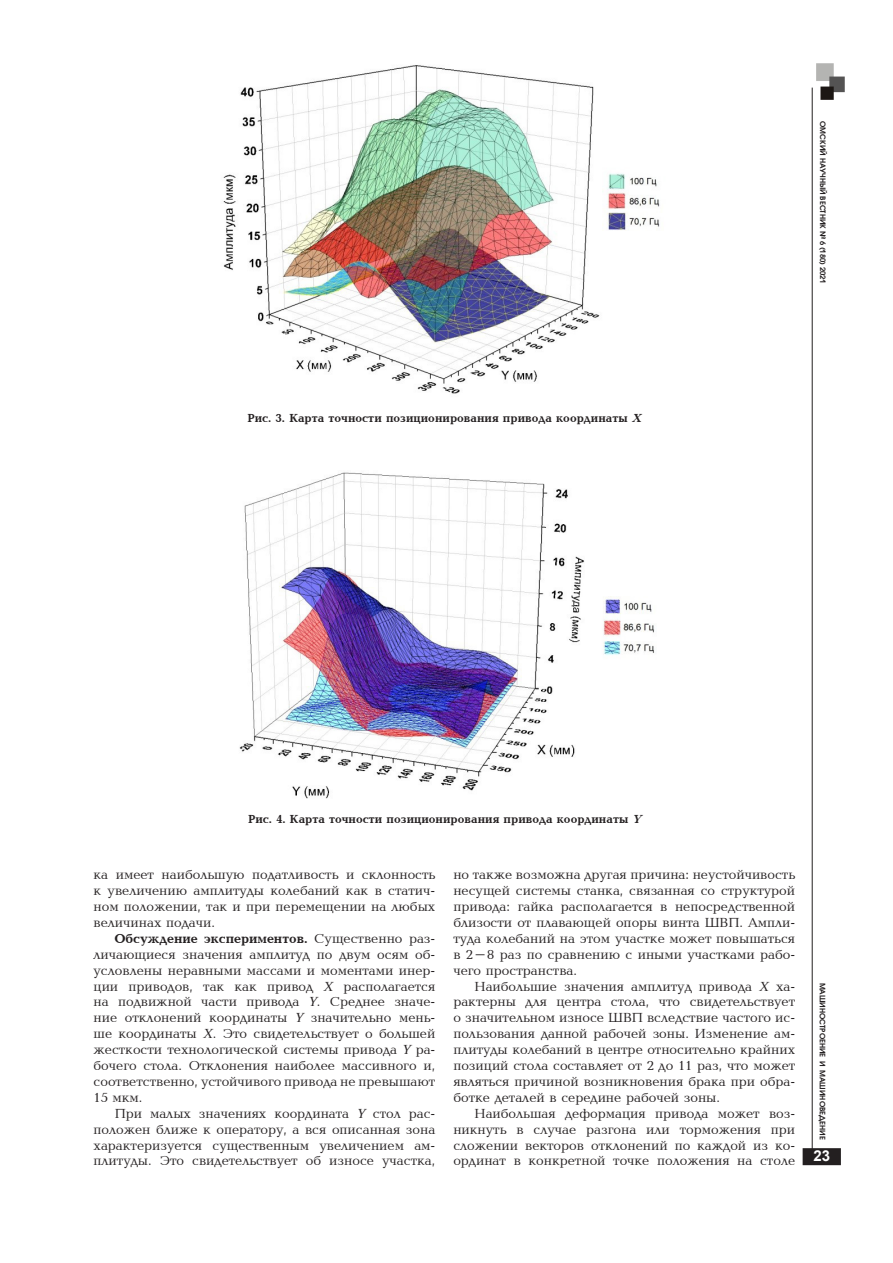
<style>
.page{position:relative;width:893px;height:1263px;background:#fff}
.page>*{position:absolute;margin:0;border:0;box-sizing:border-box;transform-origin:0 0}
.t1{font:700 15px "Arial";color:#fff}
.основной_текст{font:13.5px/15.9px "Baltica CTT";color:#231f20;text-align:justify}
.подрисуночная_подпис{font:700 12px "Baltica C";color:#231f20}
.t2{font:600 7.5px "Avant Garde Gothic C";color:#231f20}
.s1{font-style:italic}
.s2{font-family:"Baltica C";font-weight:700}
.s3{font-family:"AXP Baltica C Italic"}
</style>
<div class="page">
<div style="left:803px;top:1149px;width:37px;height:15px;background:#231f20"></div>
<div style="left:803px;top:1148px;width:38px;height:17px;border:2px solid #231f20"></div>
<hr style="left:812px;top:88px;width:1px;height:1071px;background:#231f20">
<img style="left:816px;top:63px;width:29px;height:37px">
<img style="left:223px;top:65px;width:437px;height:329px">
<img style="left:239px;top:472px;width:416px;height:327px">
<p class="подрисуночная_подпис" style="left:247px;top:411px;width:399px">Рис. 3. Карта точности позиционирования привода координаты <span class="s1">Х</span></p>
<p class="t2" style="left:827px;top:121px;width:164px;rotate:90deg">ОМСКИЙ НАУЧНЫЙ ВЕСТНИК № 6 (180) 2021</p>
<p class="подрисуночная_подпис" style="left:248px;top:813px;width:398px">Рис. 4. Карта точности позиционирования привода координаты <span class="s1">Y</span></p>
<p class="основной_текст" style="left:94px;top:867px;width:343px">ка имеет наибольшую податливость и склонность к увеличению амплитуды колебаний как в статич&shy;ном положении, так и при перемещении на любых величинах подачи.</p>
<p class="основной_текст" style="left:94px;top:931px;width:343px;text-indent:21px"><span class="s2">Обсуждение экспериментов.</span> Существенно раз&shy;личающиеся значения амплитуд по двум осям об&shy;условлены неравными массами и моментами инер&shy;ции приводов, так как привод <span class="s3">Х</span> располагается на подвижной части привода <span class="s3">Y</span>. Среднее значе&shy;ние отклонений координаты <span class="s3">Y</span> значительно мень&shy;ше координаты <span class="s3">Х</span>. Это свидетельствует о большей жесткости технологической системы привода <span class="s3">Y</span> ра&shy;бочего стола. Отклонения наиболее массивного и, соответственно, устойчивого привода не превышают 15 мкм.</p>
<p class="основной_текст" style="left:94px;top:1106px;width:343px;text-indent:21px">При малых значениях координата <span class="s3">Y</span> стол рас&shy;положен ближе к оператору, а вся описанная зона характеризуется существенным увеличением ам&shy;плитуды. Это свидетельствует об износе участка,</p>
<p class="основной_текст" style="left:453px;top:867px;width:343px">но также возможна другая причина: неустойчивость несущей системы станка, связанная со структурой привода: гайка располагается в непосредственной близости от плавающей опоры винта ШВП. Ампли&shy;туда колебаний на этом участке может повышаться в 2–8 раз по сравнению с иными участками рабо&shy;чего пространства.</p>
<p class="основной_текст" style="left:453px;top:979px;width:343px;text-indent:21px">Наибольшие значения амплитуд привода <span class="s3">Х</span> ха&shy;рактерны для центра стола, что свидетельствует о значительном износе ШВП вследствие частого ис&shy;пользования данной рабочей зоны. Изменение ам&shy;плитуды колебаний в центре относительно крайних позиций стола составляет от 2 до 11 раз, что может являться причиной возникновения брака при обра&shy;ботке деталей в середине рабочей зоны.</p>
<p class="основной_текст" style="left:453px;top:1106px;width:343px;text-indent:21px">Наибольшая деформация привода может воз&shy;никнуть в случае разгона или торможения при сложении векторов отклонений по каждой из ко&shy;ординат в конкретной точке положения на столе</p>
<p class="t2" style="left:827px;top:982px;width:159px;rotate:90deg">МАШИНОСТРОЕНИЕ И МАШИНОВЕДЕНИЕ</p>
<p class="t1" style="left:813px;top:1145px;width:18px">23</p>
</div>
